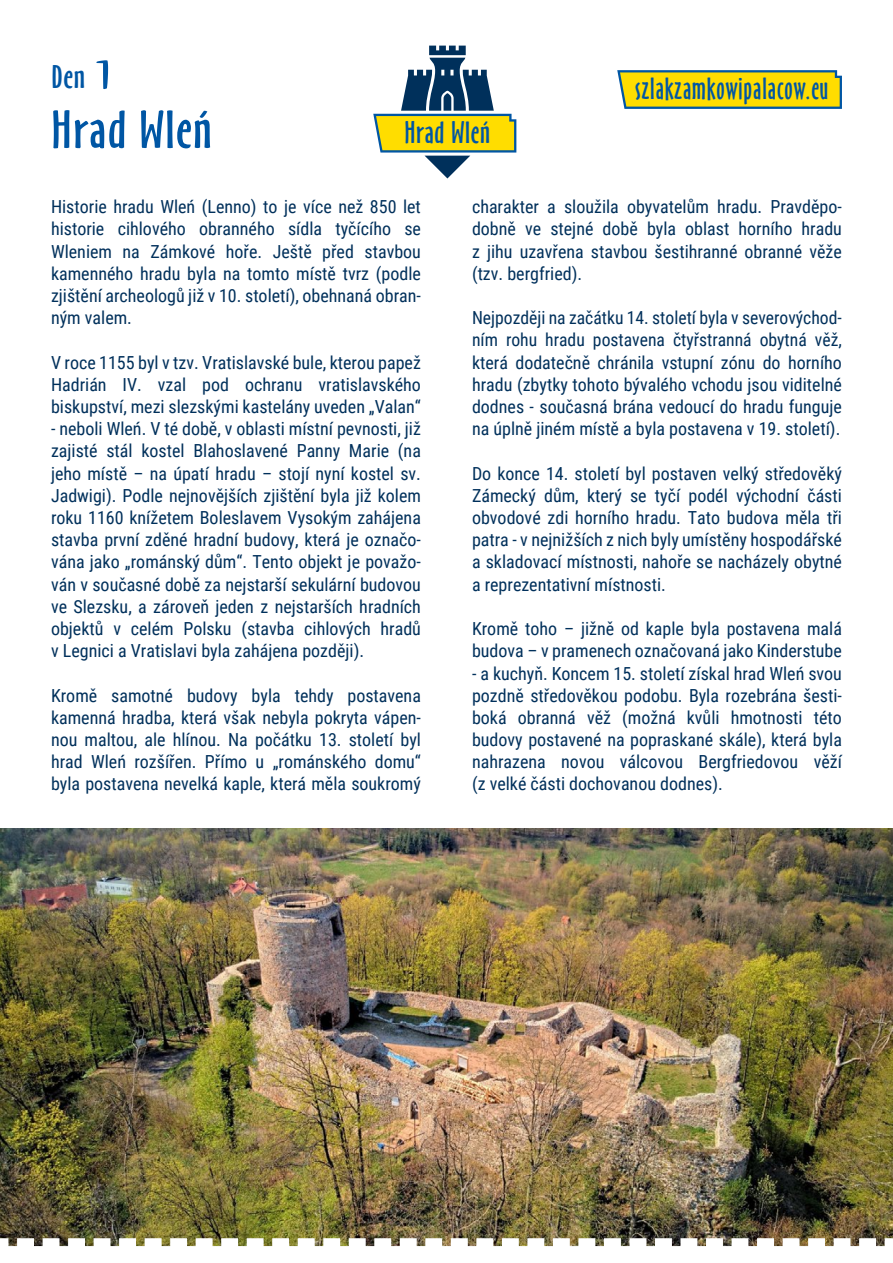
<style>
.page{position:relative;width:893px;height:1263px;background:#fff}
.page>*{position:absolute;margin:0;border:0;box-sizing:border-box;transform-origin:0 0}
.t1{font:49.5px "Oz Handicraft BT";letter-spacing:.02em;color:#0056a4;scale:1.2 1}
.t2{font:30px "Oz Handicraft BT";color:#0056a4;scale:1.2 1}
.t3{font:28.8px "Oz Handicraft BT";letter-spacing:.02em;color:#0056a4;scale:1.1 1}
.t4{font:28.65px "Oz Handicraft BT";letter-spacing:.03em;color:#0056a4}
.t5{font:18px/22.2px "Roboto Condensed";color:#00305b;text-align:justify}
.s1{font-size:49.5px}
</style>
<div class="page">
<img style="left:0;top:829px;width:893px;height:409px">
<svg style="left:617px;top:70px;width:225px;height:39px"></svg>
<img style="left:0;top:1238px;width:893px;height:9px">
<svg style="left:373px;top:45px;width:144px;height:134px"></svg>
<h2 class="t2" style="left:51px;top:58px;width:51px">Den <span class="s1">1</span></h2>
<h1 class="t1" style="left:51px;top:97px;width:136px">Hrad Wleń</h1>
<h3 class="t3" style="left:404px;top:114px;width:79px">Hrad Wleń</h3>
<h3 class="t4" style="left:635px;top:70px;width:195px">szlakzamkowipalacow.eu</h3>
<p class="t5" style="left:51px;top:195px;width:371px">Historie hradu Wleń (Lenno) to je více než 850 let historie cihlového obranného sídla tyčícího se Wleniem na Zámkové hoře. Ještě před stavbou kamenného hradu byla na tomto místě tvrz (podle zjištění archeologů již v 10. století), obehnaná obran&shy;ným valem.</p>
<p class="t5" style="left:51px;top:350px;width:371px">V roce 1155 byl v tzv. Vratislavské bule, kterou papež Hadrián IV. vzal pod ochranu vratislavského biskupství, mezi slezskými kastelány uveden „Valan“</p>
<p class="t5" style="left:51px;top:417px;width:371px">- neboli Wleń. V té době, v oblasti místní pevnosti, již zajisté stál kostel Blahoslavené Panny Marie (na jeho místě – na úpatí hradu – stojí nyní kostel sv.<br>Jadwigi). Podle nejnovějších zjištění byla již kolem roku 1160 knížetem Boleslavem Vysokým zahájena stavba první zděné hradní budovy, která je označo&shy;vána jako „románský dům“. Tento objekt je považo&shy;ván v současné době za nejstarší sekulární budovou ve Slezsku, a zároveň jeden z nejstarších hradních objektů v celém Polsku (stavba cihlových hradů v Legnici a Vratislavi byla zahájena později).</p>
<p class="t5" style="left:51px;top:683px;width:371px">Kromě samotné budovy byla tehdy postavena kamenná hradba, která však nebyla pokryta vápen&shy;nou maltou, ale hlínou. Na počátku 13. století byl hrad Wleń rozšířen. Přímo u „románského domu“ byla postavena nevelká kaple, která měla soukromý</p>
<p class="t5" style="left:472px;top:195px;width:371px">charakter a sloužila obyvatelům hradu. Pravděpo&shy;dobně ve stejné době byla oblast horního hradu z jihu uzavřena stavbou šestihranné obranné věže (tzv. bergfried).</p>
<p class="t5" style="left:472px;top:306px;width:371px">Nejpozději na začátku 14. století byla v severovýchod&shy;ním rohu hradu postavena čtyřstranná obytná věž, která dodatečně chránila vstupní zónu do horního hradu (zbytky tohoto bývalého vchodu jsou viditelné dodnes - současná brána vedoucí do hradu funguje na úplně jiném místě a byla postavena v 19. století).</p>
<p class="t5" style="left:472px;top:461px;width:371px">Do konce 14. století byl postaven velký středověký Zámecký dům, který se tyčí podél východní části obvodové zdi horního hradu. Tato budova měla tři patra - v nejnižších z nich byly umístěny hospodářské a skladovací místnosti, nahoře se nacházely obytné a reprezentativní místnosti.</p>
<p class="t5" style="left:472px;top:617px;width:371px">Kromě toho – jižně od kaple byla postavena malá budova – v pramenech označovaná jako Kinderstube</p>
<p class="t5" style="left:472px;top:661px;width:371px">- a kuchyň. Koncem 15. století získal hrad Wleń svou pozdně středověkou podobu. Byla rozebrána šesti&shy;boká obranná věž (možná kvůli hmotnosti této budovy postavené na popraskané skále), která byla nahrazena novou válcovou Bergfriedovou věží (z velké části dochovanou dodnes).</p>
</div>
